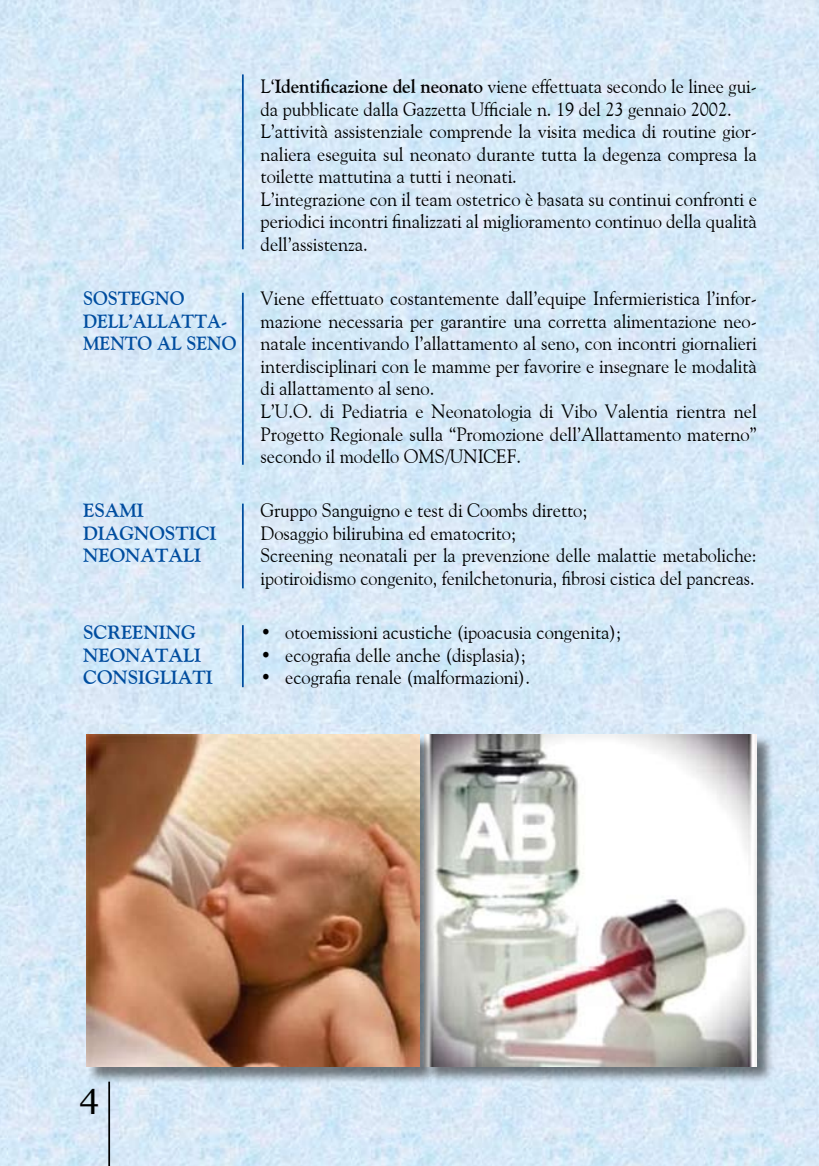
<style>
.page{position:relative;width:819px;height:1166px;background:#fff}
.page>*{position:absolute;margin:0;border:0;box-sizing:border-box;transform-origin:0 0}
.t1{font:35px "Georgia";color:#000}
.t2{font:19.25px/22.6px "Goudy Old Style BT";letter-spacing:-.005em;color:#000}
.t3{font:19.25px/22.6px "Goudy Old Style BT";letter-spacing:-.005em;color:#000;scale:.96 1}
.t4{font:700 19.25px/22.6px "Goudy Old Style BT";color:#004d9f}
.t5{font:700 19.25px/22.6px "Goudy Old Style BT";color:#004d9f;scale:.95 1}
.s1{font-weight:700}
</style>
<div class="page">
<img style="left:0;top:0;width:819px;height:1166px">
<hr style="left:108px;top:1081px;width:2px;height:85px;background:#000">
<hr style="left:242px;top:293px;width:2px;height:172px;background:#004d9f">
<hr style="left:242px;top:74px;width:2px;height:175px;background:#004d9f">
<hr style="left:242px;top:504px;width:2px;height:84px;background:#004d9f">
<hr style="left:242px;top:625px;width:2px;height:62px;background:#004d9f">
<div style="left:424px;top:734px;width:357px;height:357px;background:#000;opacity:.5"></div>
<img style="left:444px;top:734px;width:312px;height:333px">
<div style="left:87px;top:734px;width:357px;height:357px;background:#000;opacity:.5"></div>
<img style="left:87px;top:734px;width:332px;height:333px">
<p class="t5" style="left:83px;top:287px;width:163px">SOSTEGNO<br>DELL’ALLATTA-<br>MENTO AL SENO</p>
<p class="t4" style="left:83px;top:499px;width:135px">ESAMI<br>DIAGNOSTICI<br>NEONATALI</p>
<p class="t4" style="left:83px;top:621px;width:131px">SCREENING<br>NEONATALI<br>CONSIGLIATI</p>
<p class="t3" style="left:260px;top:75px;width:518px">L‘<span class="s1">Identificazione del neonato</span> viene effettuata secondo le linee gui&shy;da pubblicate dalla Gazzetta Ufficiale n. 19 del 23 gennaio 2002.<br>L’attività assistenziale comprende la visita medica di routine gior&shy;naliera eseguita sul neonato durante tutta la degenza compresa la toilette mattutina a tutti i neonati.<br>L’integrazione con il team ostetrico è basata su continui confronti e periodici incontri finalizzati al miglioramento continuo della qualità dell’assistenza.</p>
<p class="t2" style="left:260px;top:287px;width:498px">Viene effettuato costantemente dall’equipe Infermieristica l’infor&shy;mazione necessaria per garantire una corretta alimentazione neo&shy;natale incentivando l’allattamento al seno, con incontri giornalieri interdisciplinari con le mamme per favorire e insegnare le modalità di allattamento al seno.<br>L’U.O. di Pediatria e Neonatologia di Vibo Valentia rientra nel Progetto Regionale sulla “Promozione dell’Allattamento materno” secondo il modello OMS/UNICEF.</p>
<p class="t2" style="left:260px;top:499px;width:498px">Gruppo Sanguigno e test di Coombs diretto;<br>Dosaggio bilirubina ed ematocrito;<br>Screening neonatali per la prevenzione delle malattie metaboliche: ipotiroidismo congenito, fenilchetonuria, fibrosi cistica del pancreas.</p>
<p class="t2" style="left:260px;top:621px;width:362px">• otoemissioni acustiche (ipoacusia congenita);</p>
<p class="t2" style="left:260px;top:643px;width:267px">• ecografia delle anche (displasia);</p>
<p class="t2" style="left:260px;top:666px;width:271px">• ecografia renale (malformazioni).</p>
<h1 class="t1" style="left:79px;top:1076px;width:21px">4</h1>
</div>
